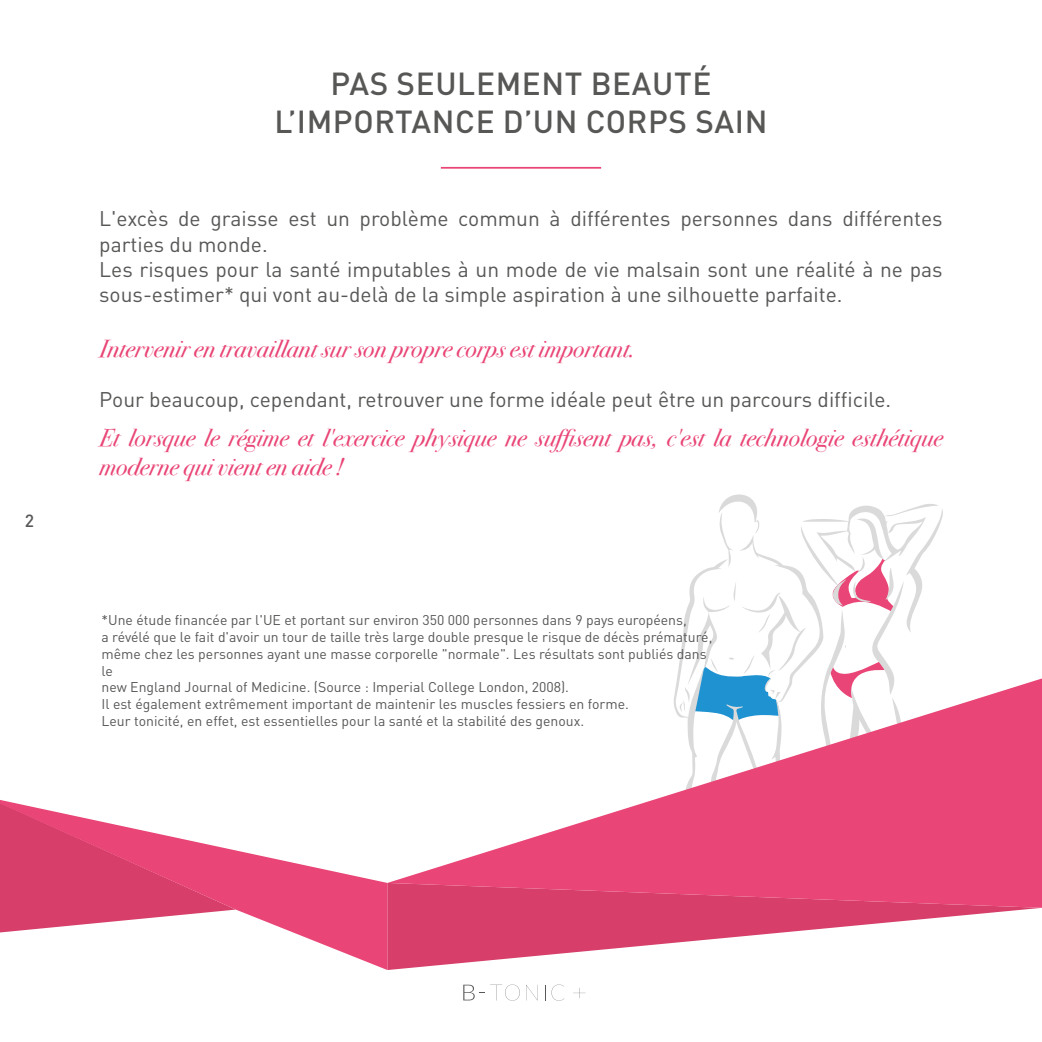
<style>
.page{position:relative;width:1042px;height:1042px;background:#fff}
.page>*{position:absolute;margin:0;border:0;box-sizing:border-box;transform-origin:0 0}
.t1{font:500 31.5px/37.8px "DIN Pro";letter-spacing:.02em;color:#575756;text-align:center}
.t2{font:italic 24.5px/29.4px "Bodoni Svty Two ITCTT";color:#e94576}
.t3{font:21px/25.2px "DIN Pro";color:#575756}
.t4{font:500 17.5px "DIN Pro";color:#575756}
.t5{font:14px/16.8px "DIN Pro";color:#575756}
</style>
<div class="page">
<svg style="left:677px;top:494px;width:266px;height:184px"></svg>
<svg style="left:0;top:800px;width:387px;height:170px"></svg>
<svg style="left:387px;top:908px;width:653px;height:62px"></svg>
<svg style="left:387px;top:678px;width:655px;height:230px;fill:#e94576"></svg>
<svg style="left:463px;top:984px;width:57px;height:16px"></svg>
<svg style="left:526px;top:985px;width:11px;height:15px"></svg>
<svg style="left:545px;top:984px;width:19px;height:16px"></svg>
<svg style="left:573px;top:988px;width:12px;height:10px"></svg>
<hr style="left:441px;top:167px;width:160px;height:2px;background:#e94576">
<p class="t4" style="left:25px;top:507px;width:11px">2</p>
<h1 class="t1" style="left:274px;top:61px;width:495px">PAS SEULEMENT BEAUTÉ<br>L’IMPORTANCE D’UN CORPS SAIN</h1>
<p class="t3" style="left:99px;top:204px;width:845px">L'excès de graisse est un problème commun à différentes personnes dans différentes parties du monde.<br>Les risques pour la santé imputables à un mode de vie malsain sont une réalité à ne pas sous-estimer* qui vont au-delà de la simple aspiration à une silhouette parfaite.</p>
<h2 class="t2" style="left:99px;top:332px;width:537px">Intervenir en travaillant sur son propre corps est important.</h2>
<h3 class="t3" style="left:99px;top:385px;width:793px">Pour beaucoup, cependant, retrouver une forme idéale peut être un parcours difficile.</h3>
<h2 class="t2" style="left:99px;top:421px;width:845px">Et lorsque le régime et l'exercice physique ne suffisent pas, c'est la technologie esthétique moderne qui vient en aide !</h2>
<p class="t5" style="left:101px;top:610px;width:612px">*Une étude financée par l'UE et portant sur environ 350 000 personnes dans 9 pays européens,<br>a révélé que le fait d'avoir un tour de taille très large double presque le risque de décès prématuré, même chez les personnes ayant une masse corporelle "normale". Les résultats sont publiés dans le<br>new England Journal of Medicine. (Source : Imperial College London, 2008).<br>Il est également extrêmement important de maintenir les muscles fessiers en forme.<br>Leur tonicité, en effet, est essentielles pour la santé et la stabilité des genoux.</p>
</div>
